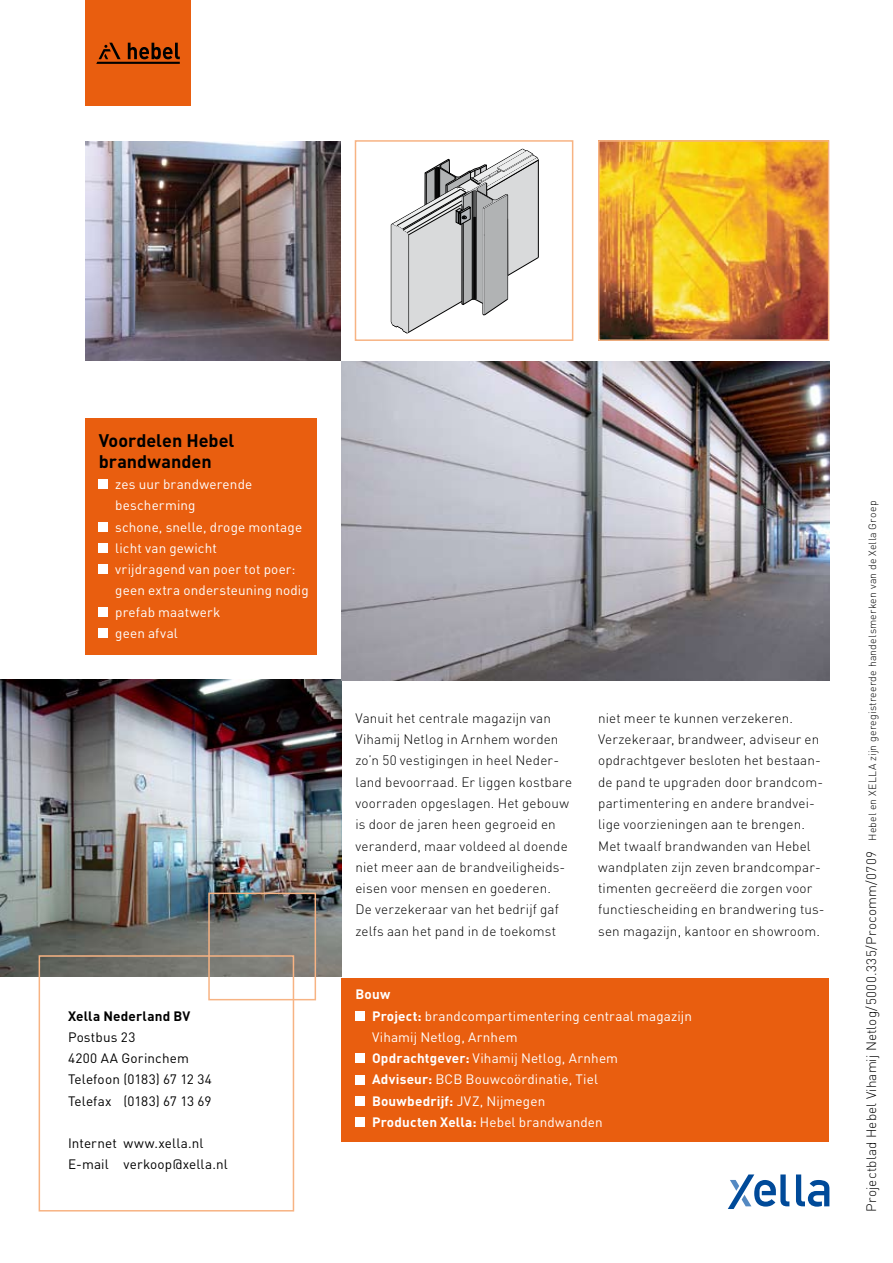
<style>
.page{position:relative;width:893px;height:1263px;background:#fff}
.page>*{position:absolute;margin:0;border:0;box-sizing:border-box;transform-origin:0 0}
.t1{font:700 18px/21.3px "DIN";color:#000}
.t2{font:300 13.5px/21.3px "DIN";letter-spacing:.01em;color:#000}
.t3{font:13.5px/21.3px "DIN";letter-spacing:.01em;color:#fff}
.t4{font:13.5px/21.3px "DIN";letter-spacing:.01em;color:#000}
.t5{font:700 13.5px "DIN";letter-spacing:.015em;color:#000}
.t6{font:300 10.5px "DIN";letter-spacing:.02em;color:#000}
.s1{font-weight:700}
.s2{font-size:13.5px}
</style>
<div class="page">
<img style="left:0;top:680px;width:342px;height:296px">
<img style="left:342px;top:361px;width:487px;height:319px">
<svg style="left:728px;top:1174px;width:61px;height:35px"></svg>
<svg style="left:796px;top:1174px;width:33px;height:33px"></svg>
<div style="left:342px;top:978px;width:487px;height:164px;background:#e95e0f"></div>
<img style="left:601px;top:143px;width:225px;height:195px">
<div style="left:598px;top:140px;width:231px;height:201px;border:2px solid #f7b383"></div>
<div style="left:355px;top:140px;width:218px;height:201px;border:2px solid #f7b383"></div>
<svg style="left:391px;top:149px;width:148px;height:184px"></svg>
<div style="left:85px;top:0;width:106px;height:106px;background:#e95e0f"></div>
<svg style="left:96px;top:43px;width:84px;height:21px"></svg>
<div style="left:355px;top:1011px;width:10px;height:9px;background:#fff"></div>
<div style="left:355px;top:1054px;width:10px;height:9px;background:#fff"></div>
<div style="left:355px;top:1075px;width:10px;height:9px;background:#fff"></div>
<div style="left:355px;top:1096px;width:10px;height:10px;background:#fff"></div>
<div style="left:355px;top:1117px;width:10px;height:10px;background:#fff"></div>
<div style="left:208px;top:892px;width:108px;height:108px;border:2px solid #f7b383"></div>
<div style="left:39px;top:955px;width:255px;height:256px;border:2px solid #f7b383"></div>
<img style="left:85px;top:141px;width:256px;height:220px">
<div style="left:85px;top:418px;width:231px;height:237px;background:#e95e0f"></div>
<div style="left:99px;top:480px;width:9px;height:9px;background:#fff"></div>
<div style="left:99px;top:522px;width:9px;height:9px;background:#fff"></div>
<div style="left:99px;top:543px;width:9px;height:10px;background:#fff"></div>
<div style="left:99px;top:565px;width:9px;height:9px;background:#fff"></div>
<div style="left:99px;top:607px;width:9px;height:10px;background:#fff"></div>
<div style="left:99px;top:628px;width:9px;height:10px;background:#fff"></div>
<h1 class="t1" style="left:99px;top:429px;width:137px">Voordelen Hebel brandwanden</h1>
<p class="t3" style="left:115px;top:473px;width:195px">zes uur brandwerende bescherming<br>schone, snelle, droge montage licht van gewicht<br>vrijdragend van poer tot poer: geen extra ondersteuning nodig prefab maatwerk<br>geen afval</p>
<p class="t5" style="left:68px;top:1007px;width:124px">Xella Nederland BV</p>
<p class="t4" style="left:68px;top:1026px;width:145px">Postbus 23<br>4200 AA Gorinchem<br>Telefoon (0183) 67 12 34<br>Telefax (0183) 67 13 69</p>
<p class="t4" style="left:68px;top:1132px;width:161px">Internet www.xella.nl<br>E-mail verkoop@xella.nl</p>
<p class="t2" style="left:355px;top:707px;width:218px">Vanuit het centrale magazijn van Vihamij Netlog in Arnhem worden zo’n 50 vestigingen in heel Neder&shy;land bevoorraad. Er liggen kostbare voorraden opgeslagen. Het gebouw is door de jaren heen gegroeid en veranderd, maar voldeed al doende niet meer aan de brandveiligheids&shy;eisen voor mensen en goederen.<br>De verzekeraar van het bedrijf gaf zelfs aan het pand in de toekomst</p>
<p class="t2" style="left:598px;top:707px;width:228px">niet meer te kunnen verzekeren.<br>Verzekeraar, brandweer, adviseur en opdrachtgever besloten het bestaan&shy;de pand te upgraden door brandcom&shy;partimentering en andere brandvei&shy;lige voorzieningen aan te brengen.<br>Met twaalf brandwanden van Hebel wandplaten zijn zeven brandcompar&shy;timenten gecreëerd die zorgen voor functiescheiding en brandwering tus&shy;sen magazijn, kantoor en showroom.</p>
<p class="t3" style="left:372px;top:983px;width:322px;text-indent:-17px"><span class="s1">Bouw<br>Project:</span> brandcompartimentering centraal magazijn<br>Vihamij Netlog, Arnhem<br><span class="s1">Opdrachtgever:</span> Vihamij Netlog, Arnhem<br><span class="s1">Adviseur:</span> BCB Bouwcoördinatie, Tiel<br><span class="s1">Bouwbedrijf:</span> JVZ, Nijmegen<br><span class="s1">Producten Xella:</span> Hebel brandwanden</p>
<p class="t6" style="left:866px;top:1212px;width:713px;rotate:-90deg"><span class="s2">Projectblad Hebel Vihamij Netlog/5000.335/Procomm/0709</span> Hebel en XELLA zijn geregistreerde handelsmerken van de Xella Groep</p>
</div>
